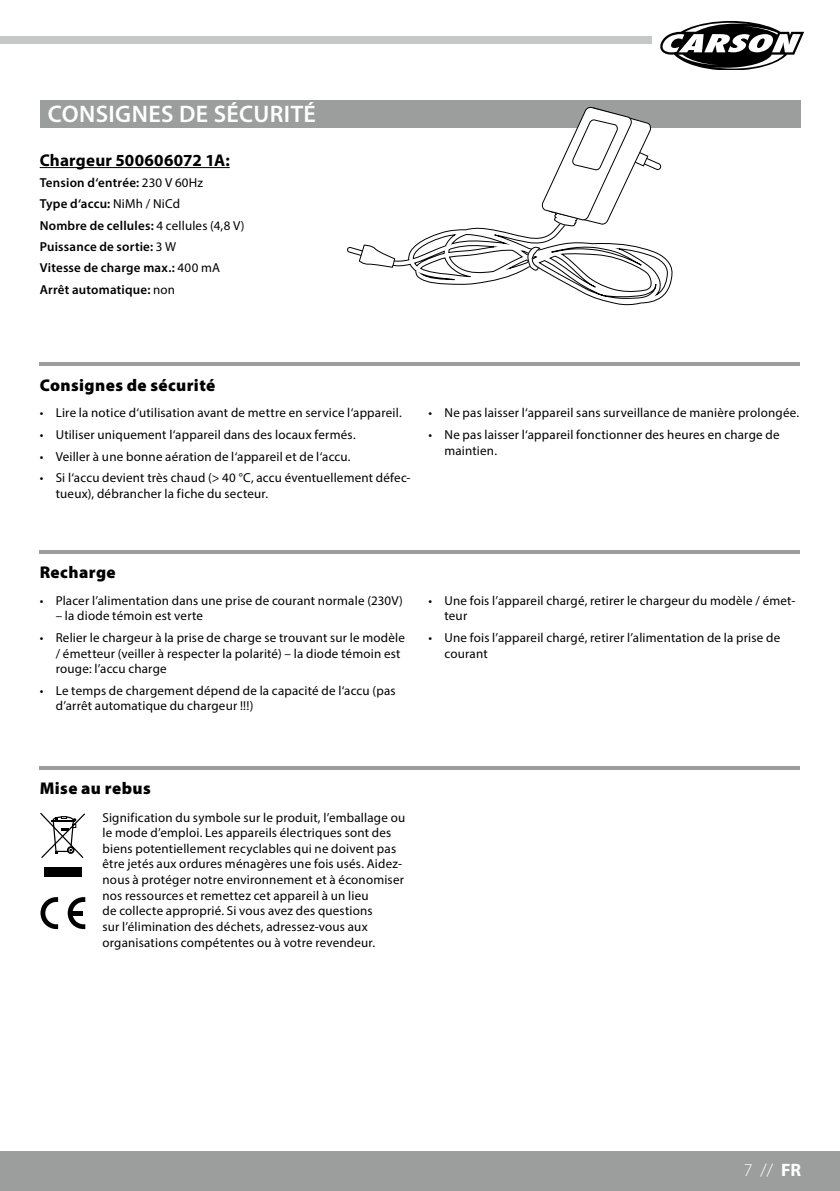
<style>
.page{position:relative;width:840px;height:1191px;background:#fff}
.page>*{position:absolute;margin:0;border:0;box-sizing:border-box;transform-origin:0 0}
.t1{font:600 24px "Myriad Pro";letter-spacing:.02em;color:#fff}
.t2{font:300 18px "Myriad Pro";color:#fff}
.t3{font:900 17px "Myriad Pro";letter-spacing:.025em;color:#000}
.t4{font:700 17px "Myriad Pro";letter-spacing:.01em;color:#000}
.t5{font:13px/15.6px "Myriad Pro";letter-spacing:.015em;color:#000}
.t6{font:600 13px/21.2px "Myriad Pro";letter-spacing:.015em;color:#000}
.s1{font-weight:400}
.s2{font-weight:700}
</style>
<div class="page">
<div style="left:0;top:1151px;width:839px;height:40px;background:#9c9d9d"></div>
<svg style="left:660px;top:21px;width:144px;height:49px"></svg>
<div style="left:0;top:36px;width:651px;height:8px;background:#c5c6c6"></div>
<div style="left:40px;top:100px;width:759px;height:28px;background:#9c9d9d"></div>
<hr style="left:40px;top:167px;width:190px;height:1px;background:#000">
<hr style="left:40px;top:362px;width:759px;height:4px;background:#9c9d9d">
<hr style="left:40px;top:550px;width:759px;height:4px;background:#9c9d9d">
<hr style="left:40px;top:766px;width:759px;height:3px;background:#9c9d9d">
<div style="left:44px;top:867px;width:38px;height:9px;background:#000"></div>
<svg style="left:40px;top:813px;width:45px;height:45px"></svg>
<svg style="left:40px;top:897px;width:18px;height:32px"></svg>
<svg style="left:68px;top:897px;width:17px;height:32px"></svg>
<div style="left:71px;top:910px;width:11px;height:5px;background:#000"></div>
<svg style="left:347px;top:107px;width:325px;height:198px"></svg>
<h1 class="t1" style="left:48px;top:99px;width:269px">Consignes de sécurité</h1>
<h3 class="t4" style="left:40px;top:149px;width:191px">Chargeur 500606072 1A:</h3>
<p class="t6" style="left:40px;top:172px;width:206px">Tension d‘entrée: <span class="s1">230 V 60Hz<br></span>Type d‘accu: <span class="s1">NiMh / NiCd<br></span>Nombre de cellules: <span class="s1">4 cellules (4,8 V)<br></span>Puissance de sortie: <span class="s1">3 W<br></span>Vitesse de charge max.: <span class="s1">400 mA<br></span>Arrêt automatique: <span class="s1">non</span></p>
<h3 class="t3" style="left:40px;top:374px;width:177px">Consignes de sécurité</h3>
<p class="t5" style="left:40px;top:405px;width:363px">• Lire la notice d‘utilisation avant de mettre en service l‘appareil.</p>
<p class="t5" style="left:40px;top:427px;width:317px">• Utiliser uniquement l‘appareil dans des locaux fermés.</p>
<p class="t5" style="left:40px;top:448px;width:312px">• Veiller à une bonne aération de l‘appareil et de l‘accu.</p>
<p class="t5" style="left:56px;top:470px;width:356px;text-indent:-16px">• Si l‘accu devient très chaud (&gt; 40 °C, accu éventuellement défec&shy;tueux), débrancher la fiche du secteur.</p>
<p class="t5" style="left:428px;top:405px;width:372px">• Ne pas laisser l‘appareil sans surveillance de manière prolongée.</p>
<p class="t5" style="left:444px;top:427px;width:336px;text-indent:-16px">• Ne pas laisser l‘appareil fonctionner des heures en charge de maintien.</p>
<h3 class="t3" style="left:40px;top:561px;width:77px">Recharge</h3>
<p class="t5" style="left:40px;top:592px;width:364px">• Placer l’alimentation dans une prise de courant normale (230V)</p>
<p class="t5" style="left:56px;top:608px;width:149px">– la diode témoin est verte</p>
<p class="t5" style="left:56px;top:629px;width:350px;text-indent:-16px">• Relier le chargeur à la prise de charge se trouvant sur le modèle / émetteur (veiller à respecter la polarité) – la diode témoin est rouge: l’accu charge</p>
<p class="t5" style="left:56px;top:682px;width:341px;text-indent:-16px">• Le temps de chargement dépend de la capacité de l‘accu (pas d’arrêt automatique du chargeur !!!)</p>
<p class="t5" style="left:444px;top:592px;width:352px;text-indent:-16px">• Une fois l’appareil chargé, retirer le chargeur du modèle / émet&shy;teur</p>
<p class="t5" style="left:444px;top:629px;width:337px;text-indent:-16px">• Une fois l’appareil chargé, retirer l’alimentation de la prise de courant</p>
<h3 class="t3" style="left:40px;top:777px;width:112px">Mise au rebus</h3>
<p class="t5" style="left:102px;top:809px;width:304px">Signification du symbole sur le produit, l’emballage ou le mode d’emploi. Les appareils électriques sont des biens potentiellement recyclables qui ne doivent pas être jetés aux ordures ménagères une fois usés. Aidez&shy;nous à protéger notre environnement et à économiser nos ressources et remettez cet appareil à un lieu<br>de collecte approprié. Si vous avez des questions<br>sur l’élimination des déchets, adressez-vous aux organisations compétentes ou à votre revendeur.</p>
<h2 class="t2" style="left:743px;top:1159px;width:59px">7 // <span class="s2">FR</span></h2>
</div>
